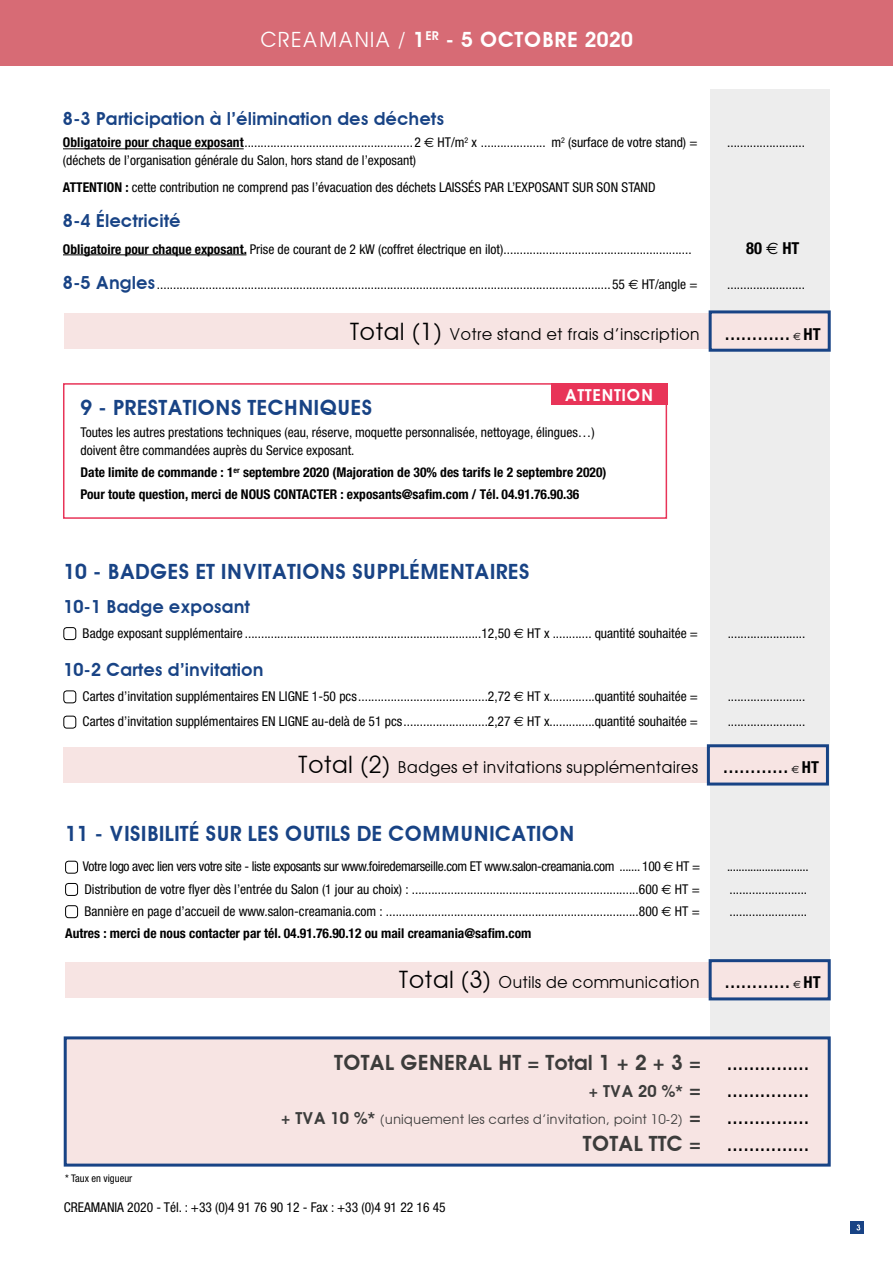
<style>
.page{position:relative;width:893px;height:1263px;background:#fff}
.page>*{position:absolute;margin:0;border:0;box-sizing:border-box;transform-origin:0 0}
.t1{font:600 21px "Avant Garde";color:#184385}
.t2{font:600 21px "Avant Garde";color:#3c3c3b}
.t3{font:600 21px "Avant Garde";letter-spacing:.02em;color:#fff}
.t4{font:600 18px "Avant Garde";color:#184385}
.t5{font:16.5px "Avant Garde";color:#000}
.t6{font:700 condensed 16.5px "Helvetica Neue";color:#000}
.t7{font:600 16.5px "Avant Garde";color:#3c3c3b}
.t8{font:600 16.5px "Avant Garde";letter-spacing:.03em;color:#fff}
.t9{font:condensed 13.5px/26.5px "Helvetica Neue";color:#000}
.t10{font:700 condensed 13.5px/22.2px "Helvetica Neue";color:#000}
.t11{font:condensed 13.5px "Helvetica Neue";letter-spacing:-.025em;color:#000}
.t12{font:13.5px "Avant Garde";color:#3c3c3b}
.t13{font:condensed 10.5px "Helvetica Neue";color:#000}
.s1{font-weight:400}
.s2{font-weight:700}
.s3{font-family:"Euro Sans";font-stretch:normal}
.s4{font-family:"Euro Sans";font-weight:400;font-stretch:normal}
.s5{font-family:"Avant Garde";font-weight:600;font-stretch:normal;font-size:18px;color:#184385}
.s6{font-size:24px}
.s7{font-family:"Euro Sans";font-weight:400;font-stretch:normal;font-size:10.5px}
.s8{font-family:"Helvetica Neue";font-weight:700;font-stretch:condensed;font-size:16.5px;color:#000}
.s9{font-size:21px}
.s10{font-family:"Helvetica Neue";font-weight:700;font-stretch:condensed;color:#000}
.s11{font-weight:600;font-size:16.5px}
.s12{font-weight:600;font-size:21px}
</style>
<div class="page">
<div style="left:711px;top:89px;width:119px;height:1073px;background:#ededed"></div>
<div style="left:63px;top:747px;width:764px;height:35px;background:#f7e4e3"></div>
<div style="left:707px;top:744px;width:122px;height:41px;background:#f7e4e3;border:3px solid #184385"></div>
<div style="left:65px;top:962px;width:764px;height:35px;background:#f7e4e3"></div>
<div style="left:709px;top:959px;width:122px;height:41px;background:#f7e4e3;border:3px solid #184385"></div>
<div style="left:64px;top:313px;width:765px;height:35px;background:#f7e4e3"></div>
<div style="left:709px;top:310px;width:122px;height:42px;background:#f7e4e3;border:3px solid #184385"></div>
<div style="left:850px;top:1221px;width:14px;height:12px;background:#184385"></div>
<svg style="left:856px;top:1224px;width:4px;height:6px"></svg>
<div style="left:63px;top:627px;width:13px;height:13px;border:1px solid #000;border-radius:3px"></div>
<div style="left:63px;top:690px;width:13px;height:13px;border:1px solid #000;border-radius:3px"></div>
<div style="left:63px;top:716px;width:13px;height:12px;border:1px solid #000;border-radius:3px"></div>
<div style="left:65px;top:861px;width:13px;height:12px;border:1px solid #000;border-radius:3px"></div>
<div style="left:65px;top:883px;width:13px;height:13px;border:1px solid #000;border-radius:3px"></div>
<div style="left:65px;top:905px;width:13px;height:13px;border:1px solid #000;border-radius:3px"></div>
<div style="left:64px;top:1036px;width:767px;height:130px;background:#f7e4e3;border:3px solid #184385"></div>
<hr style="left:63px;top:148px;width:181px;height:1px;background:#000">
<hr style="left:63px;top:254px;width:183px;height:1px;background:#000">
<div style="left:63px;top:383px;width:604px;height:136px;border:2px solid #e83458"></div>
<div style="left:551px;top:383px;width:116px;height:21px;background:#e83458"></div>
<div style="left:0;top:0;width:893px;height:65px;background:#d76b75"></div>
<h1 class="t3" style="left:260px;top:27px;width:374px"><span class="s1">CREAMANIA /</span> 1<sup>ER</sup> - 5 OCTOBRE 2020</h1>
<h2 class="t4" style="left:63px;top:108px;width:383px">8-3 Participation à l’élimination des déchets</h2>
<p class="t9" style="left:63px;top:129px;width:636px"><span class="s2">Obligatoire pour chaque exposant</span>....................................................2 <span class="s3">€</span> HT/m<sup>2</sup> x .................... m<sup>2</sup> (surface de votre stand) =</p>
<p class="t9" style="left:727px;top:129px;width:79px">........................</p>
<p class="t9" style="left:63px;top:147px;width:594px">(déchets de l’organisation générale du Salon, hors stand de l’exposant)<br><span class="s2">ATTENTION :</span> cette contribution ne comprend pas l’évacuation des déchets LAISSÉS PAR L’EXPOSANT SUR SON STAND</p>
<h2 class="t4" style="left:63px;top:210px;width:119px">8-4 Électricité</h2>
<p class="t9" style="left:63px;top:235px;width:630px"><span class="s2">Obligatoire pour chaque exposant.</span> Prise de courant de 2 kW (coffret électrique en ilot)..........................................................</p>
<p class="t6" style="left:746px;top:238px;width:55px">80 <span class="s4">e</span> HT</p>
<p class="t9" style="left:63px;top:270px;width:636px"><span class="s5">8-5 Angles</span>............................................................................................................................................55 <span class="s3">€</span> HT/angle =</p>
<p class="t9" style="left:727px;top:270px;width:79px">........................</p>
<p class="t5" style="left:349px;top:324px;width:352px"><span class="s6">Total (1)</span> Votre stand et frais d’inscription</p>
<p class="t6" style="left:724px;top:324px;width:98px">………… <span class="s7">E</span> HT</p>
<p class="t8" style="left:565px;top:385px;width:90px">ATTENTION</p>
<h1 class="t1" style="left:80px;top:395px;width:293px">9 - PRESTATIONS TECHNIQUES</h1>
<p class="t9" style="left:80px;top:423px;width:516px;line-height:18px">Toutes les autres prestations techniques (eau, réserve, moquette personnalisée, nettoyage, élingues…) doivent être commandées auprès du Service exposant.</p>
<p class="t10" style="left:80px;top:461px;width:528px">Date limite de commande : 1<sup>er</sup> septembre 2020 (Majoration de 30% des tarifs le 2 septembre 2020)<br>Pour toute question, merci de NOUS CONTACTER : exposants@safim.com / Tél. 04.91.76.90.36</p>
<h1 class="t1" style="left:63px;top:559px;width:468px">10 - BADGES ET INVITATIONS SUPPLÉMENTAIRES</h1>
<h2 class="t4" style="left:63px;top:595px;width:188px">10-1 Badge exposant</h2>
<p class="t9" style="left:83px;top:620px;width:617px">Badge exposant supplémentaire .........................................................................12,50 <span class="s3">€</span> HT x ............ quantité souhaitée =</p>
<p class="t9" style="left:728px;top:620px;width:79px">........................</p>
<h2 class="t4" style="left:63px;top:659px;width:202px">10-2 Cartes d’invitation</h2>
<p class="t9" style="left:83px;top:683px;width:617px">Cartes d’invitation supplémentaires EN LIGNE 1-50 pcs........................................2,72 <span class="s3">€</span> HT x..............quantité souhaitée =</p>
<p class="t9" style="left:728px;top:683px;width:79px">........................</p>
<p class="t9" style="left:83px;top:708px;width:617px">Cartes d’invitation supplémentaires EN LIGNE au-delà de 51 pcs..........................2,27 <span class="s3">€</span> HT x..............quantité souhaitée =</p>
<p class="t9" style="left:728px;top:708px;width:79px">........................</p>
<p class="t5" style="left:298px;top:757px;width:402px"><span class="s6">Total (2)</span> Badges et invitations supplémentaires</p>
<p class="t6" style="left:723px;top:757px;width:98px">………… <span class="s7">E</span> HT</p>
<h1 class="t1" style="left:65px;top:820px;width:511px">11 - VISIBILITÉ SUR LES OUTILS DE COMMUNICATION</h1>
<p class="t11" style="left:83px;top:859px;width:619px">Votre logo avec lien vers votre site - liste exposants sur www.foiredemarseille.com ET www.salon-creamania.com ....... 100 <span class="s3">€</span> HT =</p>
<p class="t9" style="left:727px;top:853px;width:83px">............................</p>
<p class="t9" style="left:84px;top:875px;width:617px">Distribution de votre flyer dès l’entrée du Salon (1 jour au choix) : ......................................................................600 <span class="s3">€</span> HT =</p>
<p class="t9" style="left:729px;top:875px;width:79px">........................</p>
<p class="t9" style="left:84px;top:898px;width:617px">Bannière en page d’accueil de www.salon-creamania.com : ..............................................................................800 <span class="s3">€</span> HT =</p>
<p class="t9" style="left:729px;top:898px;width:79px">........................</p>
<p class="t10" style="left:65px;top:922px;width:468px">Autres : merci de nous contacter par tél. 04.91.76.90.12 ou mail creamania@safim.com</p>
<p class="t5" style="left:399px;top:972px;width:303px"><span class="s6">Total (3)</span> Outils de communication</p>
<p class="t6" style="left:724px;top:972px;width:98px">………… <span class="s7">E</span> HT</p>
<p class="t13" style="left:65px;top:1172px;width:69px">* Taux en vigueur</p>
<h1 class="t2" style="left:334px;top:1050px;width:477px">TOTAL GENERAL HT = Total 1 + 2 + 3 = <span class="s8">……………</span></h1>
<p class="t7" style="left:588px;top:1081px;width:222px">+ TVA 20 %* <span class="s9">=</span> <span class="s10">……………</span></p>
<p class="t12" style="left:281px;top:1111px;width:530px"><span class="s11">+ TVA 10 %*</span> (uniquement les cartes d’invitation, point 10-2) <span class="s12">=</span> <span class="s8">……………</span></p>
<h1 class="t2" style="left:583px;top:1131px;width:228px">TOTAL TTC = <span class="s8">……………</span></h1>
<p class="t9" style="left:64px;top:1193px;width:383px">CREAMANIA 2020 - Tél. : +33 (0)4 91 76 90 12 - Fax : +33 (0)4 91 22 16 45</p>
</div>
